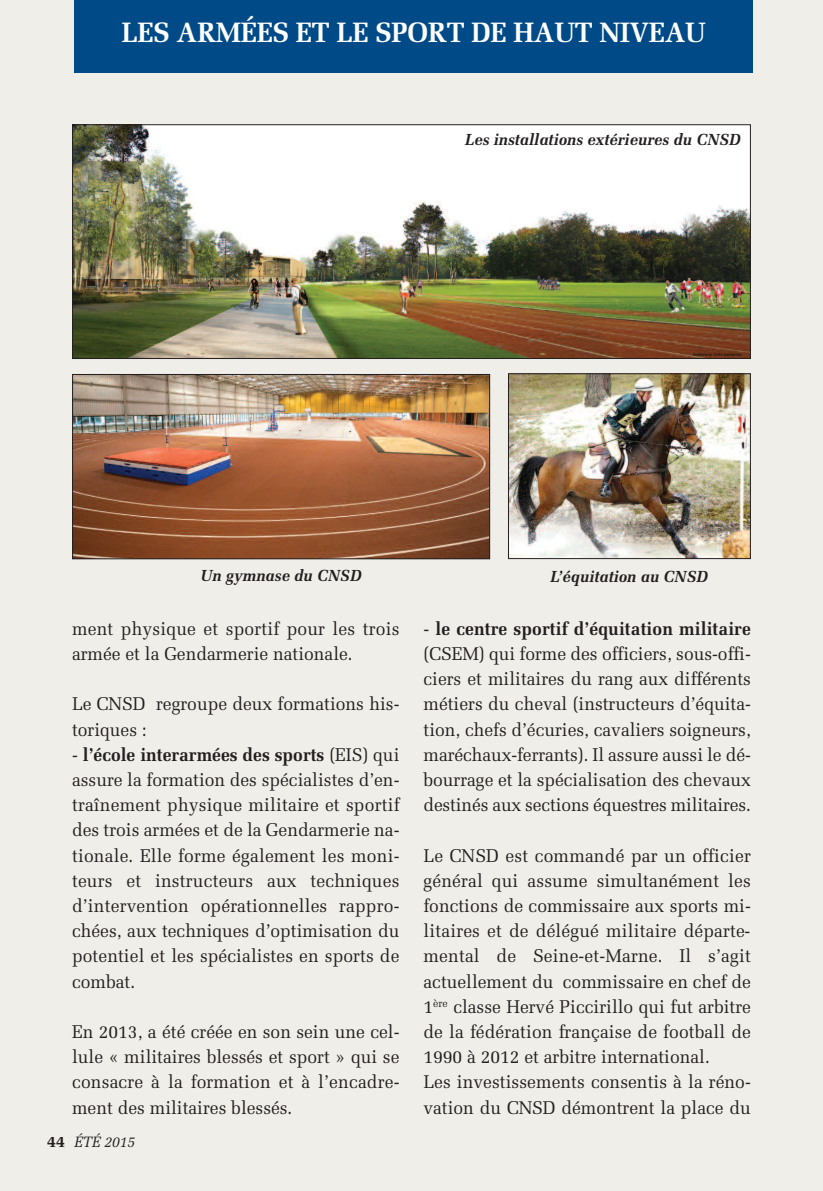
<style>
.page{position:relative;width:823px;height:1191px;background:#fff}
.page>*{position:absolute;margin:0;border:0;box-sizing:border-box;transform-origin:0 0}
.t1{font:700 28px "Melior";letter-spacing:-.01em;color:#fff;scale:.95 1}
.t2{font:18.4px/25.2px "Melior";color:#231f20;scale:.95 1}
.t3{font:italic 700 16px "Melior";color:#231f20;scale:.95 1}
.t4{font:italic 15px "Melior";letter-spacing:-.015em;color:#231f20;scale:.95 1}
.s1{font-weight:700}
.s2{font-weight:700;font-style:normal;font-size:16px}
</style>
<div class="page">
<div style="left:0;top:0;width:822px;height:1191px;background:#efeee9"></div>
<div style="left:74px;top:0;width:678px;height:73px;background:#004b87"></div>
<img style="left:74px;top:126px;width:674px;height:231px">
<div style="left:72px;top:124px;width:678px;height:235px;border:1px solid #231f20"></div>
<img style="left:74px;top:376px;width:414px;height:181px">
<div style="left:72px;top:374px;width:418px;height:185px;border:1px solid #231f20"></div>
<img style="left:509px;top:375px;width:239px;height:182px">
<div style="left:507px;top:373px;width:243px;height:186px;border:1px solid #231f20"></div>
<h1 class="t1" style="left:121px;top:15px;width:616px">LES ARMÉES ET LE SPORT DE HAUT NIVEAU</h1>
<p class="t3" style="left:465px;top:130px;width:292px">Les installations extérieures du CNSD</p>
<p class="t3" style="left:200px;top:566px;width:171px">Un gymnase du CNSD</p>
<p class="t3" style="left:550px;top:567px;width:167px">L’équitation au CNSD</p>
<p class="t2" style="left:72px;top:616px;width:346px">ment physique et sportif pour les trois armée et la Gendarmerie nationale.</p>
<p class="t2" style="left:72px;top:691px;width:346px">Le CNSD regroupe deux formations his&shy;toriques :</p>
<p class="t2" style="left:72px;top:742px;width:346px;text-align:justify">- <span class="s1">l’école interarmées des sports</span> (EIS) qui assure la formation des spécialistes d’en&shy;traînement physique militaire et sportif des trois armées et de la Gendarmerie na&shy;tionale. Elle forme également les moni&shy;teurs et instructeurs aux techniques d’intervention opérationnelles rappro&shy;chées, aux techniques d’optimisation du potentiel et les spécialistes en sports de combat.</p>
<p class="t2" style="left:72px;top:1019px;width:346px;text-align:justify">En 2013, a été créée en son sein une cel&shy;lule « militaires blessés et sport » qui se consacre à la formation et à l’encadre&shy;ment des militaires blessés.</p>
<p class="t2" style="left:423px;top:616px;width:346px;text-align:justify">- <span class="s1">le centre sportif d’équitation militaire </span>(CSEM) qui forme des officiers, sous-offi&shy;ciers et militaires du rang aux différents métiers du cheval (instructeurs d’équita&shy;tion, chefs d’écuries, cavaliers soigneurs, maréchaux-ferrants). Il assure aussi le dé&shy;bourrage et la spécialisation des chevaux destinés aux sections équestres militaires.</p>
<p class="t2" style="left:423px;top:842px;width:346px">Le CNSD est commandé par un officier général qui assume simultanément les fonctions de commissaire aux sports mi&shy;litaires et de délégué militaire départe&shy;mental de Seine-et-Marne. Il s’agit actuellement du commissaire en chef de 1<sup>ère</sup> classe Hervé Piccirillo qui fut arbitre de la fédération française de football de 1990 à 2012 et arbitre international.<br>Les investissements consentis à la réno&shy;vation du CNSD démontrent la place du</p>
<p class="t4" style="left:47px;top:1133px;width:94px"><span class="s2">44</span> ÉTÉ 2015</p>
</div>
